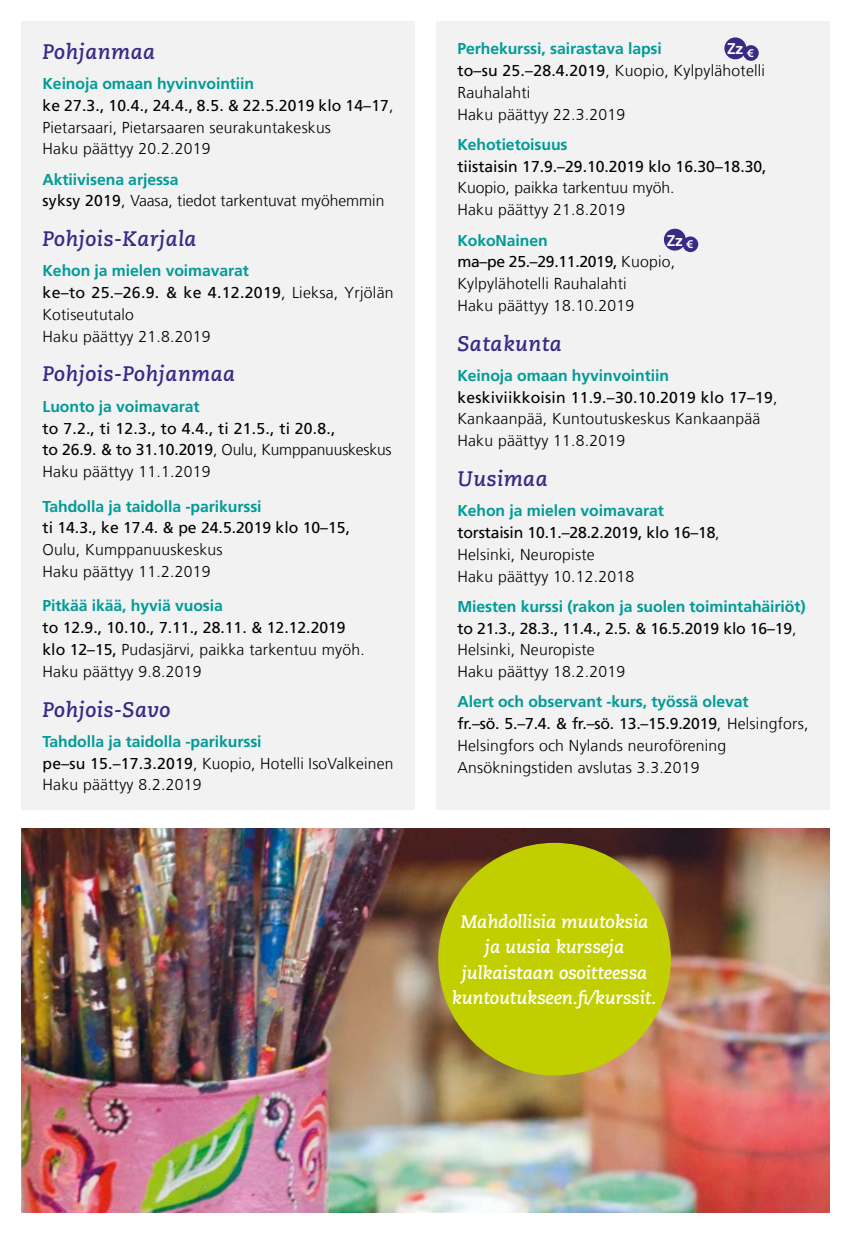
<style>
.page{position:relative;width:851px;height:1234px;background:#fff}
.page>*{position:absolute;margin:0;border:0;box-sizing:border-box;transform-origin:0 0}
.t1{font:italic 700 21px "Caecilia LT Std";letter-spacing:.02em;color:#372b86}
.t2{font:italic 700 18px/25.5px "Caecilia LT Std";letter-spacing:-.01em;color:#fff;text-align:center}
.t3{font:300 15.75px/21.8px "Frutiger LT Com";letter-spacing:.015em;color:#000}
.t4{font:700 15.75px/21.8px "Frutiger LT Com";letter-spacing:-.005em;color:#009b97}
.t5{font:15.75px/21.8px "Frutiger LT Com";color:#000}
.t6{font:700 15.6px "Frutiger LT Std";color:#fff}
.s1{font-weight:700;color:#009b97}
.s2{font-weight:400}
.s3{font-weight:300}
.s4{font-weight:400;color:#000}
.s5{font-weight:300;color:#000}
</style>
<div class="page">
<div style="left:21px;top:21px;width:394px;height:1191px;background:#f2f2f2"></div>
<div style="left:436px;top:21px;width:393px;height:1191px;background:#f2f2f2"></div>
<img style="left:21px;top:827px;width:808px;height:385px">
<div style="left:663px;top:229px;width:22px;height:21px;background:#372b86;border-radius:50%"></div>
<div style="left:682px;top:236px;width:16px;height:16px;background:#372b86;border-radius:50%"></div>
<div style="left:724px;top:37px;width:22px;height:22px;background:#372b86;border-radius:50%"></div>
<div style="left:743px;top:45px;width:15px;height:16px;background:#372b86;border-radius:50%"></div>
<div style="left:11px;top:810px;width:839px;height:17px;background:#fff"></div>
<div style="left:438px;top:842px;width:232px;height:233px;background:#c1ce00;border-radius:50%"></div>
<h1 class="t1" style="left:43px;top:39px;width:114px">Pohjanmaa</h1>
<p class="t3" style="left:43px;top:73px;width:352px"><span class="s1">Keinoja omaan hyvinvointiin<br></span><span class="s2">ke 27.3., 10.4., 24.4., 8.5. &amp; 22.5.2019 klo 14–17</span>, Pietarsaari, Pietarsaaren seurakuntakeskus<br>Haku päättyy 20.2.2019</p>
<p class="t3" style="left:43px;top:168px;width:343px"><span class="s1">Aktiivisena arjessa<br></span><span class="s2">syksy 2019</span>, Vaasa, tiedot tarkentuvat myöhemmin</p>
<h1 class="t1" style="left:43px;top:226px;width:156px">Pohjois-Karjala</h1>
<p class="t3" style="left:43px;top:260px;width:352px"><span class="s1">Kehon ja mielen voimavarat<br></span><span class="s2">ke–to 25.–26.9. &amp; ke 4.12.2019</span>, Lieksa, Yrjölän<br>Kotiseututalo<br>Haku päättyy 21.8.2019</p>
<h1 class="t1" style="left:43px;top:362px;width:194px">Pohjois-Pohjanmaa</h1>
<p class="t4" style="left:43px;top:395px;width:158px">Luonto ja voimavarat</p>
<p class="t5" style="left:43px;top:417px;width:350px">to 7.2., ti 12.3., to 4.4., ti 21.5., ti 20.8.,<br>to 26.9. &amp; to 31.10.2019<span class="s3">, Oulu, Kumppanuuskeskus<br>Haku päättyy 11.1.2019</span></p>
<p class="t4" style="left:43px;top:495px;width:221px">Tahdolla ja taidolla -parikurssi</p>
<p class="t5" style="left:43px;top:517px;width:309px">ti 14.3., ke 17.4. &amp; pe 24.5.2019 klo 10–15,</p>
<p class="t3" style="left:43px;top:538px;width:182px">Oulu, Kumppanuuskeskus<br>Haku päättyy 11.2.2019</p>
<p class="t4" style="left:43px;top:595px;width:182px">Pitkää ikää, hyviä vuosia</p>
<p class="t3" style="left:43px;top:617px;width:323px"><span class="s2">to 12.9., 10.10., 7.11., 28.11. &amp; 12.12.2019 klo 12–15,</span> Pudasjärvi, paikka tarkentuu myöh.<br>Haku päättyy 9.8.2019</p>
<h1 class="t1" style="left:43px;top:696px;width:129px">Pohjois-Savo</h1>
<p class="t3" style="left:43px;top:730px;width:352px"><span class="s1">Tahdolla ja taidolla -parikurssi<br></span><span class="s2">pe–su 15.–17.3.2019</span>, Kuopio, Hotelli IsoValkeinen<br>Haku päättyy 8.2.2019</p>
<p class="t3" style="left:457px;top:38px;width:309px"><span class="s1">Perhekurssi, sairastava lapsi<br></span><span class="s2">to–su 25.–28.4.2019</span>, Kuopio, Kylpylähotelli<br>Rauhalahti<br>Haku päättyy 22.3.2019</p>
<p class="t4" style="left:457px;top:134px;width:112px">Kehotietoisuus</p>
<p class="t5" style="left:457px;top:155px;width:311px">tiistaisin 17.9.–29.10.2019 klo 16.30–18.30,</p>
<p class="t3" style="left:457px;top:177px;width:219px">Kuopio, paikka tarkentuu myöh.<br>Haku päättyy 21.8.2019</p>
<p class="t3" style="left:457px;top:229px;width:219px"><span class="s1">KokoNainen<br></span><span class="s2">ma–pe 25.–29.11.2019,</span> Kuopio,<br>Kylpylähotelli Rauhalahti<br>Haku päättyy 18.10.2019</p>
<h1 class="t1" style="left:457px;top:331px;width:106px">Satakunta</h1>
<p class="t3" style="left:457px;top:364px;width:321px"><span class="s1">Keinoja omaan hyvinvointiin </span><span class="s2">keskiviikkoisin 11.9.–30.10.2019 klo 17–19</span>, Kankaanpää, Kuntoutuskeskus Kankaanpää Haku päättyy 11.8.2019</p>
<h1 class="t1" style="left:457px;top:466px;width:92px">Uusimaa</h1>
<p class="t3" style="left:457px;top:500px;width:264px"><span class="s1">Kehon ja mielen voimavarat </span><span class="s2">torstaisin 10.1.–28.2.2019, klo 16–18</span>,<br>Helsinki, Neuropiste<br>Haku päättyy 10.12.2018</p>
<p class="t4" style="left:457px;top:595px;width:350px">Miesten kurssi (rakon ja suolen toimintahäiriöt) <span class="s4">to 21.3., 28.3., 11.4., 2.5. &amp; 16.5.2019 klo 16–19</span><span class="s5">, Helsinki, Neuropiste<br>Haku päättyy 18.2.2019</span></p>
<p class="t3" style="left:457px;top:691px;width:352px"><span class="s1">Alert och observant -kurs, työssä olevat<br></span><span class="s2">fr.–sö. 5.–7.4. &amp; fr.–sö. 13.–15.9.2019</span>, Helsingfors, Helsingfors och Nylands neuroförening Ansökningstiden avslutas 3.3.2019</p>
<p class="t6" style="left:727px;top:40px;width:27px">Zz <sub>€</sub></p>
<p class="t6" style="left:666px;top:231px;width:27px">Zz <sub>€</sub></p>
<p class="t2" style="left:452px;top:908px;width:206px">Mahdollisia muutoksia ja uusia kursseja julkaistaan osoitteessa kuntoutukseen.fi/kurssit.</p>
</div>
